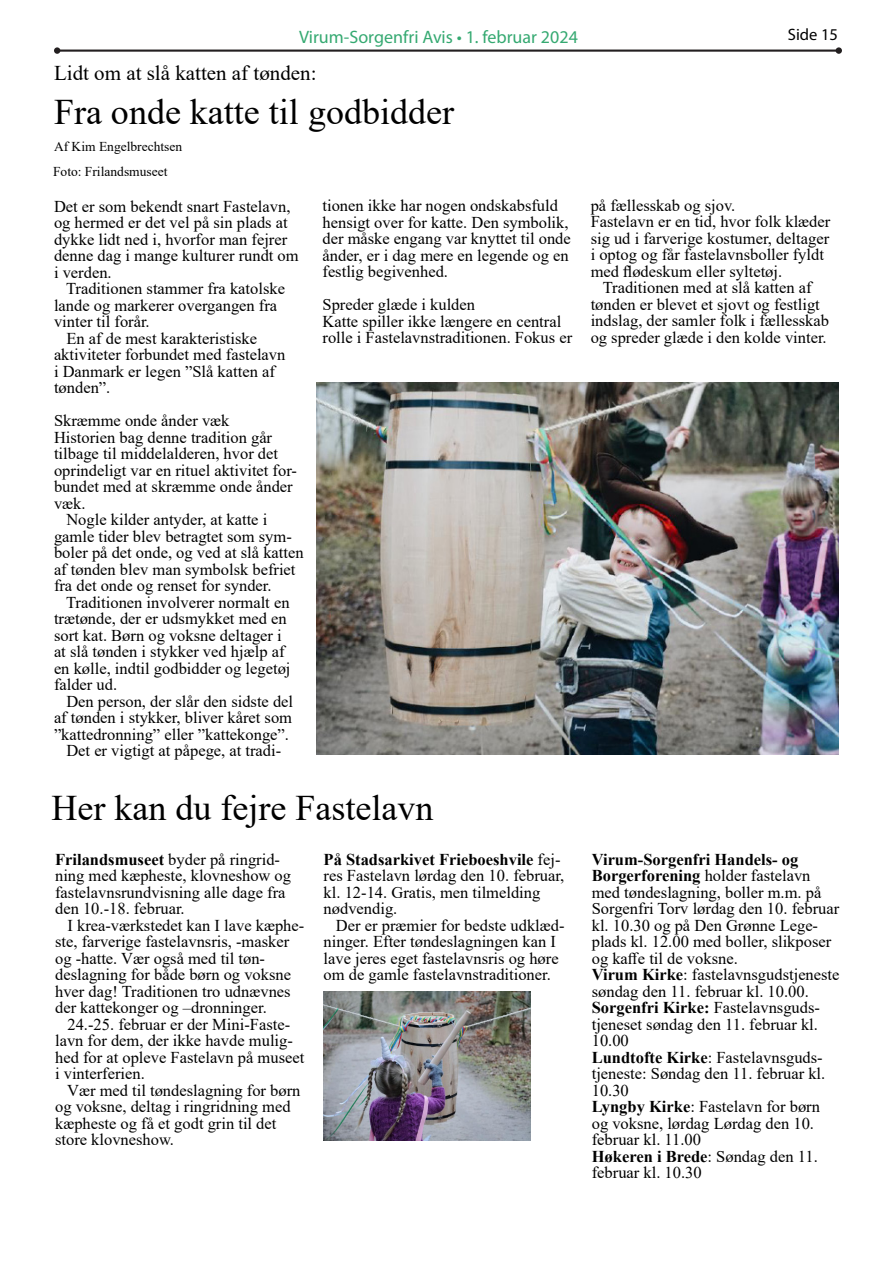
<style>
.page{position:relative;width:893px;height:1263px;background:#fff}
.page>*{position:absolute;margin:0;border:0;box-sizing:border-box;transform-origin:0 0}
.t1{font:36px "Times New Roman";color:#000}
.t2{font:21px "Times New Roman";color:#000}
.t3{font:18px "Myriad Pro";color:#35a971}
.t4{font:16.5px/16.5px "Times New Roman";color:#000}
.t5{font:16.5px "Myriad Pro";color:#000}
.t6{font:13.5px "Times New Roman";color:#000}
.s1{font-weight:700}
</style>
<div class="page">
<hr style="left:57px;top:50px;width:782px;height:2px;background:#231f20">
<div style="left:54px;top:47px;width:6px;height:7px;background:#231f20;border-radius:50%"></div>
<div style="left:836px;top:47px;width:6px;height:7px;background:#231f20;border-radius:50%"></div>
<img style="left:316px;top:382px;width:522px;height:372px">
<img style="left:324px;top:992px;width:206px;height:148px">
<p class="t3" style="left:299px;top:26px;width:280px">Virum-Sorgenfri Avis • 1. februar 2024</p>
<p class="t5" style="left:788px;top:24px;width:51px">Side 15</p>
<p class="t2" style="left:54px;top:58px;width:264px">Lidt om at slå katten af tønden:</p>
<p class="t1" style="left:54px;top:87px;width:401px">Fra onde katte til godbidder</p>
<p class="t6" style="left:54px;top:137px;width:130px">Af Kim Engelbrechtsen</p>
<p class="t6" style="left:53px;top:162px;width:116px">Foto: Frilandsmuseet</p>
<p class="t4" style="left:54px;top:197px;width:246px">Det er som bekendt snart Fastelavn, og hermed er det vel på sin plads at dykke lidt ned i, hvorfor man fejrer denne dag i mange kulturer rundt om i verden.</p>
<p class="t4" style="left:54px;top:280px;width:232px;text-indent:12px">Traditionen stammer fra katolske lande og markerer overgangen fra vinter til forår.</p>
<p class="t4" style="left:54px;top:329px;width:233px;text-indent:12px">En af de mest karakteristiske aktiviteter forbundet med fastelavn i Danmark er legen ”Slå katten af tønden”.</p>
<p class="t4" style="left:54px;top:412px;width:177px">Skræmme onde ånder væk</p>
<p class="t4" style="left:54px;top:428px;width:244px">Historien bag denne tradition går tilbage til middelalderen, hvor det oprindeligt var en rituel aktivitet for&shy;bundet med at skræmme onde ånder væk.</p>
<p class="t4" style="left:54px;top:511px;width:251px;text-indent:12px">Nogle kilder antyder, at katte i gamle tider blev betragtet som sym&shy;boler på det onde, og ved at slå katten af tønden blev man symbolsk befriet fra det onde og renset for synder.</p>
<p class="t4" style="left:54px;top:593px;width:238px;text-indent:12px">Traditionen involverer normalt en trætønde, der er udsmykket med en sort kat. Børn og voksne deltager i at slå tønden i stykker ved hjælp af en kølle, indtil godbidder og legetøj falder ud.</p>
<p class="t4" style="left:54px;top:692px;width:241px;text-align:justify;text-indent:12px">Den person, der slår den sidste del af tønden i stykker, bliver kåret som ”kattedronning” eller ”kattekonge”.</p>
<p class="t4" style="left:66px;top:742px;width:216px">Det er vigtigt at påpege, at tradi-</p>
<p class="t4" style="left:322px;top:197px;width:250px">tionen ikke har nogen ondskabsfuld hensigt over for katte. Den symbolik, der måske engang var knyttet til onde ånder, er i dag mere en legende og en festlig begivenhed.</p>
<p class="t4" style="left:322px;top:296px;width:154px">Spreder glæde i kulden</p>
<p class="t4" style="left:322px;top:312px;width:251px">Katte spiller ikke længere en central rolle i Fastelavnstraditionen. Fokus er</p>
<p class="t1" style="left:52px;top:783px;width:383px">Her kan du fejre Fastelavn</p>
<p class="t4" style="left:55px;top:851px;width:238px"><span class="s1">Frilandsmuseet</span> byder på ringrid&shy;ning med kæpheste, klovneshow og fastelavnsrundvisning alle dage fra den 10.-18. februar.</p>
<p class="t4" style="left:55px;top:917px;width:251px;text-indent:12px">I krea-værkstedet kan I lave kæphe&shy;ste, farverige fastelavnsris, -masker og -hatte. Vær også med til tøn&shy;deslagning for både børn og voksne hver dag! Traditionen tro udnævnes der kattekonger og –dronninger.</p>
<p class="t4" style="left:55px;top:1016px;width:251px;text-indent:12px">24.-25. februar er der Mini-Faste&shy;lavn for dem, der ikke havde mulig&shy;hed for at opleve Fastelavn på museet i vinterferien.</p>
<p class="t4" style="left:55px;top:1082px;width:247px;text-indent:12px">Vær med til tøndeslagning for børn og voksne, deltag i ringridning med kæpheste og få et godt grin til det store klovneshow.</p>
<p class="t4" style="left:324px;top:851px;width:242px"><span class="s1">På Stadsarkivet Frieboeshvile</span> fej&shy;res Fastelavn lørdag den 10. februar, kl. 12-14. Gratis, men tilmelding nødvendig.</p>
<p class="t4" style="left:324px;top:917px;width:243px;text-indent:12px">Der er præmier for bedste udklæd&shy;ninger. Efter tøndeslagningen kan I lave jeres eget fastelavnsris og høre om de gamle fastelavnstraditioner.</p>
<p class="t4" style="left:591px;top:197px;width:146px">på fællesskab og sjov.</p>
<p class="t4" style="left:591px;top:213px;width:241px">Fastelavn er en tid, hvor folk klæder sig ud i farverige kostumer, deltager i optog og får fastelavnsboller fyldt med flødeskum eller syltetøj.</p>
<p class="t4" style="left:591px;top:279px;width:240px;text-align:center">Traditionen med at slå katten af tønden er blevet et sjovt og festligt indslag, der samler folk i fællesskab og spreder glæde i den kolde vinter.</p>
<p class="t4" style="left:592px;top:850px;width:249px"><span class="s1">Virum-Sorgenfri Handels- og Borgerforening</span> holder fastelavn med tøndeslagning, boller m.m. på Sorgenfri Torv lørdag den 10. februar kl. 10.30 og på Den Grønne Lege&shy;plads kl. 12.00 med boller, slikposer og kaffe til de voksne.<br><span class="s1">Virum Kirke</span>: fastelavnsgudstjeneste søndag den 11. februar kl. 10.00.</p>
<p class="t4" style="left:592px;top:999px;width:230px"><span class="s1">Sorgenfri Kirke:</span> Fastelavnsguds&shy;tjeneset søndag den 11. februar kl.<br>10.00</p>
<p class="t4" style="left:592px;top:1048px;width:235px"><span class="s1">Lundtofte Kirke</span>: Fastelavnsguds&shy;tjeneste: Søndag den 11. februar kl.<br>10.30<br><span class="s1">Lyngby Kirke</span>: Fastelavn for børn og voksne, lørdag Lørdag den 10. februar kl. 11.00<br><span class="s1">Høkeren i Brede</span>: Søndag den 11. februar kl. 10.30</p>
</div>
